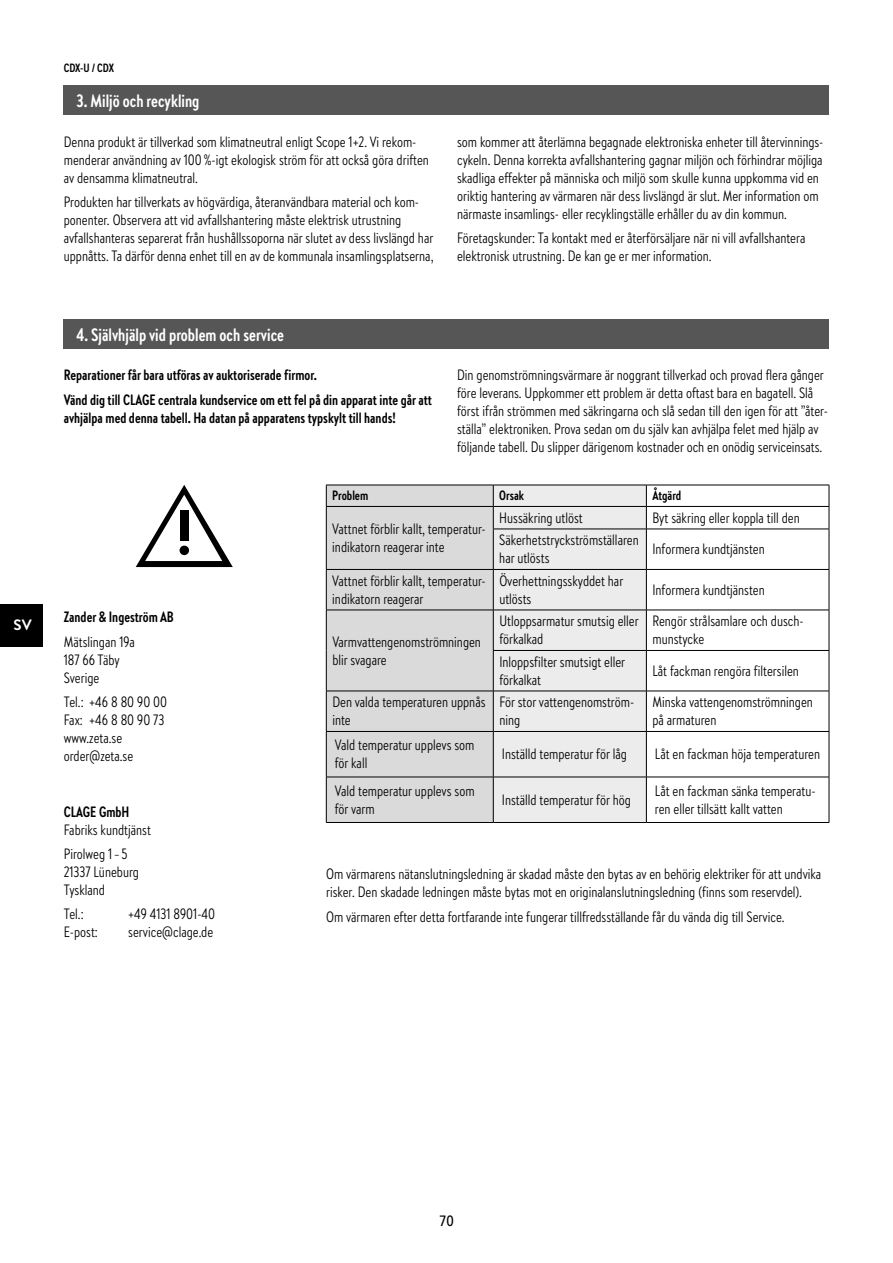
<style>
.page{position:relative;width:893px;height:1263px;background:#fff}
.page>*{position:absolute;margin:0;border:0;box-sizing:border-box;transform-origin:0 0}
.t1{font:700 18px "Brandon Text Cond";color:#fff}
.t2{font:15px/18px "Brandon Text Cond";color:#000}
.t3{font:700 15px/24.3px "Brandon Text Cond";color:#000}
.t4{font:700 15px "Brandon Text";color:#fff}
.t5{font:condensed 15px "Frutiger Neue LTW1 G";color:#000}
.t6{font:700 13.5px "Brandon Text Cond";color:#000}
.t7{font:700 12px "Brandon Text Cond";letter-spacing:-.005em;color:#000}
</style>
<div class="page">
<div style="left:0;top:604px;width:43px;height:42px;background:#000"></div>
<div style="left:64px;top:319px;width:765px;height:30px;background:#565656"></div>
<svg style="left:136px;top:485px;width:97px;height:82px"></svg>
<div style="left:180px;top:510px;width:8px;height:31px;background:#000"></div>
<div style="left:180px;top:546px;width:9px;height:9px;background:#000;border-radius:50%"></div>
<div style="left:327px;top:486px;width:166px;height:336px;background:#dadada"></div>
<div style="left:494px;top:486px;width:152px;height:336px;background:#ececed"></div>
<hr style="left:326px;top:485px;width:167px;height:1px;background:#000">
<hr style="left:493px;top:485px;width:153px;height:1px;background:#000">
<hr style="left:646px;top:485px;width:183px;height:1px;background:#000">
<hr style="left:326px;top:506px;width:167px;height:1px;background:#000">
<svg style="left:326px;top:485px;width:1px;height:44px"></svg>
<hr style="left:493px;top:506px;width:153px;height:1px;background:#000">
<svg style="left:493px;top:485px;width:1px;height:44px"></svg>
<hr style="left:646px;top:506px;width:183px;height:1px;background:#000">
<svg style="left:646px;top:485px;width:1px;height:44px"></svg>
<svg style="left:829px;top:485px;width:1px;height:44px"></svg>
<hr style="left:326px;top:529px;width:1px;height:40px;background:#000">
<hr style="left:493px;top:529px;width:153px;height:1px;background:#000">
<hr style="left:493px;top:529px;width:1px;height:40px;background:#000">
<hr style="left:646px;top:529px;width:183px;height:1px;background:#000">
<hr style="left:646px;top:529px;width:1px;height:40px;background:#000">
<hr style="left:829px;top:529px;width:1px;height:40px;background:#000">
<hr style="left:326px;top:569px;width:167px;height:1px;background:#000">
<hr style="left:326px;top:570px;width:1px;height:40px;background:#000">
<hr style="left:493px;top:569px;width:153px;height:1px;background:#000">
<hr style="left:493px;top:570px;width:1px;height:40px;background:#000">
<hr style="left:646px;top:569px;width:183px;height:1px;background:#000">
<hr style="left:646px;top:570px;width:1px;height:40px;background:#000">
<hr style="left:829px;top:570px;width:1px;height:40px;background:#000">
<hr style="left:326px;top:610px;width:167px;height:1px;background:#000">
<hr style="left:326px;top:610px;width:1px;height:40px;background:#000">
<hr style="left:493px;top:610px;width:153px;height:1px;background:#000">
<hr style="left:493px;top:610px;width:1px;height:40px;background:#000">
<hr style="left:646px;top:610px;width:183px;height:1px;background:#000">
<hr style="left:646px;top:610px;width:1px;height:40px;background:#000">
<hr style="left:829px;top:610px;width:1px;height:40px;background:#000">
<hr style="left:326px;top:650px;width:1px;height:41px;background:#000">
<hr style="left:493px;top:650px;width:153px;height:1px;background:#000">
<hr style="left:493px;top:651px;width:1px;height:40px;background:#000">
<hr style="left:646px;top:650px;width:183px;height:1px;background:#000">
<hr style="left:646px;top:651px;width:1px;height:40px;background:#000">
<hr style="left:829px;top:651px;width:1px;height:40px;background:#000">
<hr style="left:326px;top:691px;width:167px;height:1px;background:#000">
<hr style="left:326px;top:691px;width:1px;height:40px;background:#000">
<hr style="left:493px;top:691px;width:153px;height:1px;background:#000">
<hr style="left:493px;top:691px;width:1px;height:40px;background:#000">
<hr style="left:646px;top:691px;width:183px;height:1px;background:#000">
<hr style="left:646px;top:691px;width:1px;height:40px;background:#000">
<hr style="left:829px;top:691px;width:1px;height:40px;background:#000">
<hr style="left:326px;top:731px;width:167px;height:1px;background:#000">
<hr style="left:326px;top:732px;width:1px;height:45px;background:#000">
<hr style="left:493px;top:731px;width:153px;height:1px;background:#000">
<hr style="left:493px;top:732px;width:1px;height:45px;background:#000">
<hr style="left:646px;top:731px;width:183px;height:1px;background:#000">
<hr style="left:646px;top:732px;width:1px;height:45px;background:#000">
<hr style="left:829px;top:732px;width:1px;height:45px;background:#000">
<hr style="left:326px;top:777px;width:167px;height:1px;background:#000">
<hr style="left:326px;top:777px;width:1px;height:45px;background:#000">
<hr style="left:493px;top:777px;width:153px;height:1px;background:#000">
<hr style="left:493px;top:777px;width:1px;height:45px;background:#000">
<hr style="left:646px;top:777px;width:183px;height:1px;background:#000">
<hr style="left:646px;top:777px;width:1px;height:45px;background:#000">
<hr style="left:829px;top:777px;width:1px;height:45px;background:#000">
<hr style="left:326px;top:822px;width:167px;height:1px;background:#000">
<hr style="left:493px;top:822px;width:153px;height:1px;background:#000">
<hr style="left:646px;top:822px;width:183px;height:1px;background:#000">
<div style="left:64px;top:85px;width:765px;height:30px;background:#565656"></div>
<p class="t4" style="left:14px;top:615px;width:20px">SV</p>
<p class="t7" style="left:64px;top:60px;width:52px">CDX-U / CDX</p>
<p class="t1" style="left:77px;top:89px;width:124px">3. Miljö och recykling</p>
<p class="t2" style="left:64px;top:132px;width:367px">Denna produkt är tillverkad som klimatneutral enligt Scope 1+2. Vi rekom&shy;menderar användning av 100%-igt ekologisk ström för att också göra driften av densamma klimatneutral.</p>
<p class="t2" style="left:64px;top:192px;width:371px">Produkten har tillverkats av högvärdiga, återanvändbara material och kom&shy;ponenter. Observera att vid avfallshantering måste elektrisk utrustning avfallshanteras separerat från hushållssoporna när slutet av dess livslängd har uppnåtts. Ta därför denna enhet till en av de kommunala insamlingsplatserna,</p>
<p class="t2" style="left:457px;top:132px;width:368px">som kommer att återlämna begagnade elektroniska enheter till återvinnings&shy;cykeln. Denna korrekta avfallshantering gagnar miljön och förhindrar möjliga skadliga effekter på människa och miljö som skulle kunna uppkomma vid en oriktig hantering av värmaren när dess livslängd är slut. Mer information om närmaste insamlings- eller recyklingställe erhåller du av din kommun.</p>
<p class="t2" style="left:457px;top:228px;width:350px">Företagskunder: Ta kontakt med er återförsäljare när ni vill avfallshantera elektronisk utrustning. De kan ge er mer information.</p>
<p class="t1" style="left:77px;top:322px;width:209px">4. Självhjälp vid problem och service</p>
<p class="t3" style="left:64px;top:363px;width:370px">Reparationer får bara utföras av auktoriserade firmor.<br>Vänd dig till CLAGE centrala kundservice om ett fel på din apparat inte går att</p>
<p class="t3" style="left:64px;top:405px;width:333px">avhjälpa med denna tabell. Ha datan på apparatens typskylt till hands!</p>
<p class="t2" style="left:457px;top:366px;width:372px">Din genomströmningsvärmare är noggrant tillverkad och provad flera gånger före leverans. Uppkommer ett problem är detta oftast bara en bagatell. Slå först ifrån strömmen med säkringarna och slå sedan till den igen för att ”åter&shy;ställa” elektroniken. Prova sedan om du själv kan avhjälpa felet med hjälp av följande tabell. Du slipper därigenom kostnader och en onödig serviceinsats.</p>
<p class="t3" style="left:64px;top:604px;width:112px">Zander &amp; Ingeström AB</p>
<p class="t2" style="left:64px;top:632px;width:73px">Mätslingan 19a<br>187 66 Täby<br>Sverige</p>
<p class="t2" style="left:64px;top:692px;width:105px">Tel.: +46 8 80 90 00<br>Fax: +46 8 80 90 73 www.zeta.se order@zeta.se</p>
<p class="t3" style="left:64px;top:799px;width:67px">CLAGE GmbH</p>
<p class="t2" style="left:64px;top:817px;width:89px;line-height:24.3px">Fabriks kundtjänst<br>Pirolweg 1– 5</p>
<p class="t2" style="left:64px;top:862px;width:77px">21337 Lüneburg<br>Tyskland</p>
<p class="t2" style="left:64px;top:905px;width:21px">Tel.:</p>
<p class="t2" style="left:128px;top:905px;width:88px">+49 4131 8901-40</p>
<p class="t2" style="left:64px;top:923px;width:36px">E-post:</p>
<p class="t2" style="left:128px;top:923px;width:86px">service@clage.de</p>
<p class="t6" style="left:332px;top:487px;width:38px">Problem</p>
<p class="t6" style="left:499px;top:487px;width:26px">Orsak</p>
<p class="t6" style="left:652px;top:487px;width:30px">Åtgärd</p>
<p class="t2" style="left:332px;top:519px;width:155px">Vattnet förblir kallt, temperatur&shy;indikatorn reagerar inte</p>
<p class="t2" style="left:499px;top:508px;width:85px">Hussäkring utlöst</p>
<p class="t2" style="left:652px;top:508px;width:149px">Byt säkring eller koppla till den</p>
<p class="t2" style="left:499px;top:531px;width:141px">Säkerhetstryckströmställaren har utlösts</p>
<p class="t2" style="left:652px;top:540px;width:114px">Informera kundtjänsten</p>
<p class="t2" style="left:332px;top:571px;width:155px">Vattnet förblir kallt, temperatur&shy;indikatorn reagerar</p>
<p class="t2" style="left:499px;top:571px;width:125px">Överhettningsskyddet har utlösts</p>
<p class="t2" style="left:652px;top:580px;width:114px">Informera kundtjänsten</p>
<p class="t2" style="left:332px;top:632px;width:150px">Varmvattengenomströmningen blir svagare</p>
<p class="t2" style="left:499px;top:612px;width:141px">Utloppsarmatur smutsig eller förkalkad</p>
<p class="t2" style="left:652px;top:612px;width:153px">Rengör strålsamlare och dusch&shy;munstycke</p>
<p class="t2" style="left:499px;top:652px;width:127px">Inloppsfilter smutsigt eller förkalkat</p>
<p class="t2" style="left:652px;top:661px;width:148px">Låt fackman rengöra filtersilen</p>
<p class="t2" style="left:332px;top:693px;width:155px">Den valda temperaturen uppnås inte</p>
<p class="t2" style="left:499px;top:693px;width:136px">För stor vattengenomström&shy;ning</p>
<p class="t2" style="left:652px;top:693px;width:162px">Minska vattengenomströmningen på armaturen</p>
<p class="t2" style="left:335px;top:736px;width:141px">Vald temperatur upplevs som för kall</p>
<p class="t2" style="left:502px;top:745px;width:126px">Inställd temperatur för låg</p>
<p class="t2" style="left:655px;top:745px;width:167px">Låt en fackman höja temperaturen</p>
<p class="t2" style="left:335px;top:781px;width:141px">Vald temperatur upplevs som för varm</p>
<p class="t2" style="left:502px;top:790px;width:130px">Inställd temperatur för hög</p>
<p class="t2" style="left:655px;top:781px;width:162px">Låt en fackman sänka temperatu&shy;ren eller tillsätt kallt vatten</p>
<p class="t2" style="left:326px;top:864px;width:497px">Om värmarens nätanslutningsledning är skadad måste den bytas av en behörig elektriker för att undvika risker. Den skadade ledningen måste bytas mot en originalanslutningsledning (finns som reservdel).</p>
<p class="t2" style="left:326px;top:907px;width:460px">Om värmaren efter detta fortfarande inte fungerar tillfredsställande får du vända dig till Service.</p>
<p class="t5" style="left:439px;top:1212px;width:16px">70</p>
</div>
